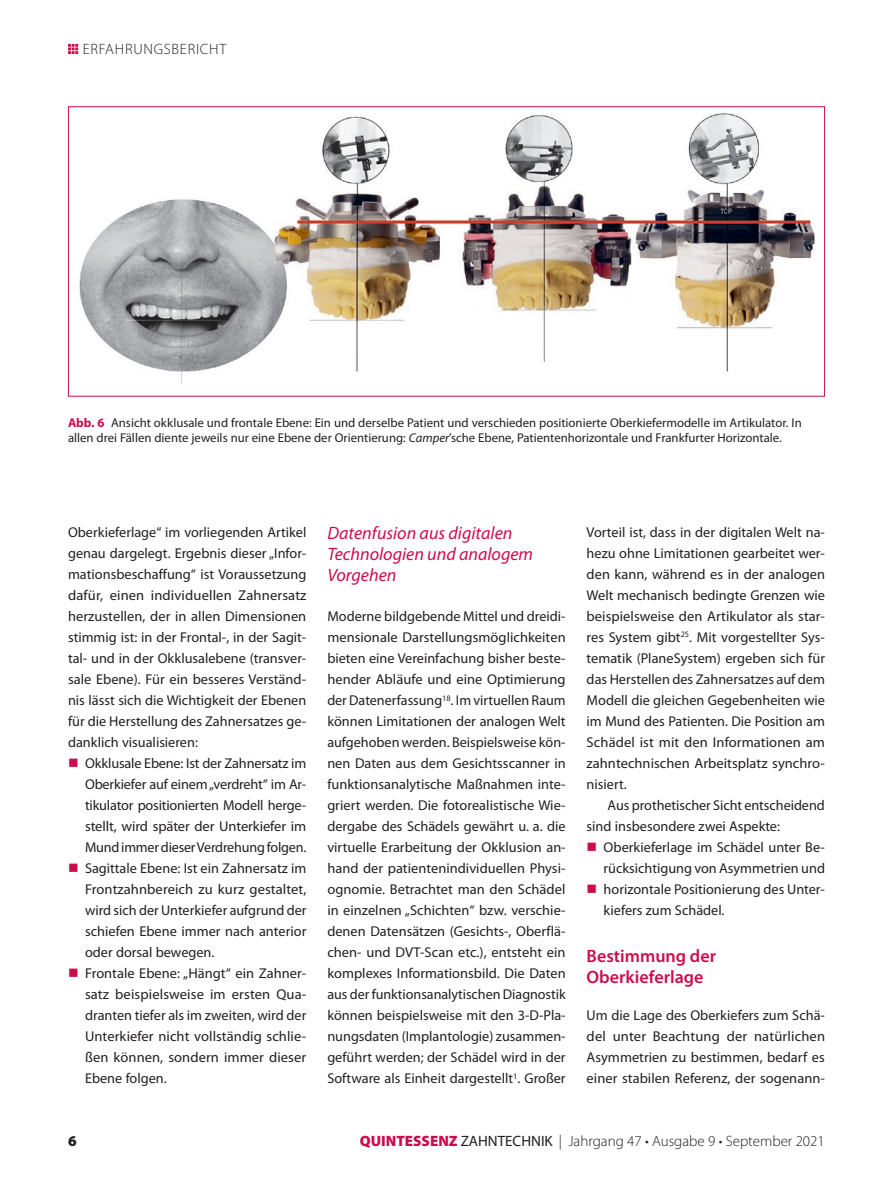
<style>
.page{position:relative;width:893px;height:1191px;background:#fff}
.page>*{position:absolute;margin:0;border:0;box-sizing:border-box;transform-origin:0 0}
.t1{font:italic 18px/21px "Myriad Pro";color:#cc0d4d}
.t2{font:600 18px/21px "Myriad Pro";color:#cc0d4d}
.t3{font:300 15px "Myriad Pro";color:#231f20}
.t4{font:300 15px "Myriad Pro";letter-spacing:.05em;color:#231f20}
.t5{font:900 15px "Myriad Pro";color:#231f20}
.t6{font:14.25px/21px "Myriad Pro";color:#231f20;text-align:justify}
.t7{font:12.75px/15.3px "Myriad Pro";color:#231f20}
.s1{font-weight:700;color:#cc0d4d}
.s2{font-style:italic}
.s3{font-weight:900;color:#cc0d4d}
.s4{font-weight:400}
</style>
<div class="page">
<svg style="left:68px;top:44px;width:10px;height:10px"></svg>
<img style="left:79px;top:113px;width:736px;height:270px">
<p class="t4" style="left:83px;top:41px;width:145px">Erfahrungsbericht</p>
<p class="t7" style="left:68px;top:415px;width:735px"><span class="s1">Abb. 6</span> Ansicht okklusale und frontale Ebene: Ein und derselbe Patient und verschieden positionierte Oberkiefermodelle im Artikulator. In allen drei Fällen diente jeweils nur eine Ebene der Orientierung: <span class="s2">Camper</span>’sche Ebene, Patientenhorizontale und Frankfurter Horizontale.</p>
<p class="t6" style="left:68px;top:522px;width:240px">Oberkieferlage“ im vorliegenden Artikel genau dargelegt. Ergebnis dieser „Infor&shy;mationsbeschaffung“ ist Voraussetzung dafür, einen individuellen Zahnersatz herzustellen, der in allen Dimensionen stimmig ist: in der Frontal-, in der Sagit&shy;tal- und in der Okklusalebene (transver&shy;sale Ebene). Für ein besseres Verständ&shy;nis lässt sich die Wichtigkeit der Ebenen für die Herstellung des Zahnersatzes ge&shy;danklich visualisieren:</p>
<p class="t6" style="left:85px;top:753px;width:223px;text-align:left">Okklusale Ebene: Ist der Zahnersatz im Oberkiefer auf einem „verdreht“ im Ar&shy;tikulator positionierten Modell herge&shy;stellt, wird später der Unterkiefer im Mund immer dieser Verdrehung folgen.<br>Sagittale Ebene: Ist ein Zahnersatz im Frontzahnbereich zu kurz gestaltet, wird sich der Unterkiefer aufgrund der schiefen Ebene immer nach anterior oder dorsal bewegen.<br>Frontale Ebene: „Hängt“ ein Zahner&shy;satz beispielsweise im ersten Qua&shy;dranten tiefer als im zweiten, wird der Unterkiefer nicht vollständig schlie&shy;ßen können, sondern immer dieser Ebene folgen.</p>
<p class="t1" style="left:327px;top:522px;width:207px">Datenfusion aus digitalen<br>Technologien und analogem<br>Vorgehen</p>
<p class="t6" style="left:327px;top:606px;width:240px">Moderne bildgebende Mittel und dreidi&shy;mensionale Darstellungsmöglichkeiten bieten eine Vereinfachung bisher beste&shy;hender Abläufe und eine Optimierung der Datenerfassung<sup>18</sup>. Im virtuellen Raum können Limitationen der analogen Welt aufgehoben werden. Beispielsweise kön&shy;nen Daten aus dem Gesichtsscanner in funktionsanalytische Maßnahmen inte&shy;griert werden. Die fotorealistische Wie&shy;dergabe des Schädels gewährt u. a. die virtuelle Erarbeitung der Okklusion an&shy;hand der patientenindividuellen Physi&shy;ognomie. Betrachtet man den Schädel in einzelnen „Schichten“ bzw. verschie&shy;denen Datensätzen (Gesichts-, Oberflä&shy;chen- und DVT-Scan etc.), entsteht ein komplexes Informationsbild. Die Daten aus der funktionsanalytischen Diagnostik können beispielsweise mit den 3-D-Pla&shy;nungsdaten (Implantologie) zusammen&shy;geführt werden; der Schädel wird in der Software als Einheit dargestellt<sup>1</sup>. Großer</p>
<p class="t6" style="left:587px;top:522px;width:240px">Vorteil ist, dass in der digitalen Welt na&shy;hezu ohne Limitationen gearbeitet wer&shy;den kann, während es in der analogen Welt mechanisch bedingte Grenzen wie beispielsweise den Artikulator als star&shy;res System gibt<sup>25</sup>. Mit vorgestellter Sys&shy;tematik (PlaneSystem) ergeben sich für das Herstellen des Zahnersatzes auf dem Modell die gleichen Gegebenheiten wie im Mund des Patienten. Die Position am Schädel ist mit den Informationen am zahntechnischen Arbeitsplatz synchro&shy;nisiert.</p>
<p class="t6" style="left:587px;top:795px;width:240px;text-indent:21px">Aus prothetischer Sicht entscheidend sind insbesondere zwei Aspekte:</p>
<p class="t6" style="left:604px;top:837px;width:223px">Oberkieferlage im Schädel unter Be&shy;rücksichtigung von Asymmetrien und horizontale Positionierung des Unter&shy;kiefers zum Schädel.</p>
<p class="t2" style="left:587px;top:945px;width:131px">Bestimmung der<br>Oberkieferlage</p>
<p class="t6" style="left:587px;top:1005px;width:240px">Um die Lage des Oberkiefers zum Schä&shy;del unter Beachtung der natürlichen Asymmetrien zu bestimmen, bedarf es einer stabilen Referenz, der sogenann-</p>
<p class="t5" style="left:68px;top:1132px;width:10px">6</p>
<p class="t3" style="left:360px;top:1133px;width:467px"><span class="s3">QUINTESSENZ</span> <span class="s4">ZAHNTECHNIK</span> | Jahrgang 47 • Ausgabe 9 • September 2021</p>
</div>
